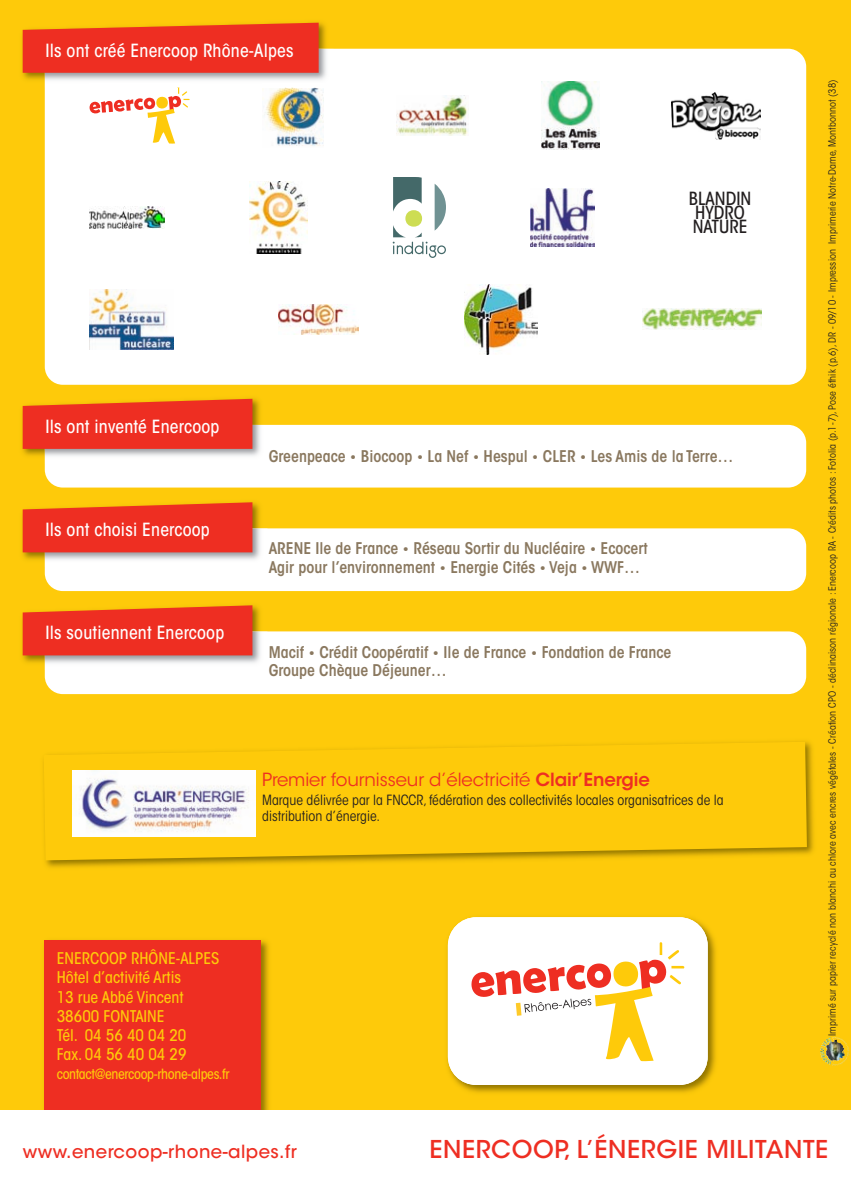
<style>
.page{position:relative;width:851px;height:1191px;background:#fff}
.page>*{position:absolute;margin:0;border:0;box-sizing:border-box;transform-origin:0 0}
.t1{font:500 24.4px "ITC Avant Garde Std";letter-spacing:.025em;color:#ee2e22}
.t2{font:500 condensed 18px "ITC Avant Garde Std";letter-spacing:.01em;color:#fff}
.t3{font:18px "ITC Avant Garde Std";letter-spacing:-.005em;color:#ee2e22}
.t4{font:500 18px "ITC Avant Garde Std";letter-spacing:.025em;color:#ee2e22}
.t5{font:500 condensed 18px/14px "ITC Avant Garde Std";color:#231f20}
.t6{font:600 condensed 16px/19.2px "ITC Avant Garde Std";color:#8a785f}
.t7{font:500 condensed 16px/19.2px "ITC Avant Garde Std";color:#feca0a}
.t8{font:condensed 14px/16.8px "ITC Avant Garde Std";color:#231f20}
.t9{font:500 condensed 14px "ITC Avant Garde Std";letter-spacing:-.025em;color:#feca0a}
.t10{font:condensed 10px "ITC Avant Garde Std";letter-spacing:.01em;color:#231f20}
.s1{font-weight:400}
.s2{font-weight:600}
</style>
<div class="page">
<div style="left:0;top:0;width:850px;height:1191px;background:#feca0a"></div>
<div style="left:45px;top:425px;width:761px;height:62px;background:#fff;border-radius:18px"></div>
<div style="left:45px;top:528px;width:761px;height:63px;background:#fff;border-radius:18px"></div>
<div style="left:45px;top:631px;width:761px;height:63px;background:#fff;border-radius:18px"></div>
<img style="left:43px;top:741px;width:771px;height:127px">
<svg style="left:44px;top:742px;width:762px;height:118px"></svg>
<img style="left:44px;top:940px;width:225px;height:169px">
<div style="left:45px;top:940px;width:216px;height:251px;background:#ee2e22"></div>
<div style="left:45px;top:49px;width:761px;height:336px;background:#fff;border-radius:18px"></div>
<img style="left:72px;top:771px;width:183px;height:66px">
<img style="left:530px;top:189px;width:64px;height:57px">
<img style="left:90px;top:289px;width:83px;height:60px">
<img style="left:447px;top:917px;width:269px;height:176px">
<div style="left:448px;top:917px;width:259px;height:168px;background:#fff;border-radius:28px"></div>
<svg style="left:471px;top:942px;width:213px;height:119px"></svg>
<svg style="left:90px;top:89px;width:99px;height:55px"></svg>
<img style="left:396px;top:96px;width:72px;height:40px">
<svg style="left:392px;top:177px;width:54px;height:81px"></svg>
<img style="left:249px;top:181px;width:59px;height:72px">
<img style="left:90px;top:207px;width:74px;height:21px">
<img style="left:278px;top:304px;width:81px;height:30px">
<img style="left:464px;top:284px;width:73px;height:70px">
<img style="left:541px;top:81px;width:58px;height:69px">
<img style="left:262px;top:88px;width:62px;height:58px">
<img style="left:642px;top:309px;width:119px;height:21px">
<img style="left:671px;top:92px;width:89px;height:47px">
<img style="left:825px;top:1037px;width:11px;height:25px">
<div style="left:0;top:1109px;width:850px;height:82px;background:#fff"></div>
<img style="left:22px;top:605px;width:238px;height:65px">
<img style="left:45px;top:631px;width:222px;height:39px">
<svg style="left:23px;top:605px;width:229px;height:50px;background:#ee3a20"></svg>
<img style="left:22px;top:22px;width:312px;height:66px">
<img style="left:45px;top:49px;width:289px;height:39px">
<img style="left:90px;top:84px;width:99px;height:4px">
<img style="left:262px;top:84px;width:62px;height:4px">
<svg style="left:23px;top:23px;width:295px;height:50px;background:#ee3820"></svg>
<img style="left:22px;top:398px;width:245px;height:66px">
<img style="left:45px;top:425px;width:222px;height:39px">
<svg style="left:23px;top:399px;width:229px;height:50px;background:#ee3820"></svg>
<img style="left:22px;top:502px;width:238px;height:65px">
<img style="left:45px;top:528px;width:222px;height:39px">
<svg style="left:23px;top:502px;width:229px;height:50px;background:#ee3920"></svg>
<p class="t2" style="left:45px;top:43px;width:250px">Ils ont créé Enercoop Rhône-Alpes</p>
<p class="t2" style="left:45px;top:419px;width:175px">Ils ont inventé Enercoop</p>
<p class="t5" style="left:688px;top:193px;width:64px">BLANDIN<br>HYDRO<br>NATURE</p>
<p class="t2" style="left:45px;top:523px;width:166px">Ils ont choisi Enercoop</p>
<p class="t2" style="left:45px;top:626px;width:180px">Ils soutiennent Enercoop</p>
<p class="t6" style="left:269px;top:448px;width:466px">Greenpeace <span class="s1">•</span> Biocoop <span class="s1">•</span> La Nef <span class="s1">•</span> Hespul <span class="s1">•</span> CLER <span class="s1">•</span> Les Amis de la Terre…</p>
<p class="t6" style="left:269px;top:540px;width:380px">ARENE Ile de France <span class="s1">•</span> Réseau Sortir du Nucléaire <span class="s1">•</span> Ecocert<br>Agir pour l’environnement <span class="s1">•</span> Energie Cités <span class="s1">•</span> Veja <span class="s1">•</span> WWF…</p>
<p class="t6" style="left:269px;top:644px;width:404px;line-height:18px">Macif <span class="s1">•</span> Crédit Coopératif <span class="s1">•</span> Ile de France <span class="s1">•</span> Fondation de France<br>Groupe Chèque Déjeuner…</p>
<p class="t3" style="left:262px;top:772px;width:389px">Premier fournisseur d’électricité <span class="s2">Clair’Energie</span></p>
<p class="t8" style="left:262px;top:792px;width:463px">marque délivrée par la fnccr, fédération des collectivités locales organisatrices de la distribution d’énergie.</p>
<p class="t7" style="left:57px;top:950px;width:164px">ENERCOOP RHÔNE-ALPES<br>Hôtel d’activité Artis<br>13 rue Abbé Vincent<br>38600 FONTAINE<br>Tél. 04 56 40 04 20<br>Fax. 04 56 40 04 29</p>
<p class="t9" style="left:57px;top:1069px;width:174px">contact@enercoop-rhone-alpes.fr</p>
<p class="t10" style="left:828px;top:1035px;width:957px;rotate:-90deg">imprimé sur papier recyclé non blanchi au chlore avec encres végétales - création cpo - déclinaison régionale : Enercoop ra - crédits photos : fotolia (p.1-7), pose éthik (p.6), dr - 09/10 - impression imprimerie notre-dame, montbonnot (38)</p>
<p class="t4" style="left:23px;top:1144px;width:275px">www.enercoop-rhone-alpes.fr</p>
<h1 class="t1" style="left:429px;top:1140px;width:400px">ENERCOOP, L’ÉNERGIE MILITANTE</h1>
</div>
